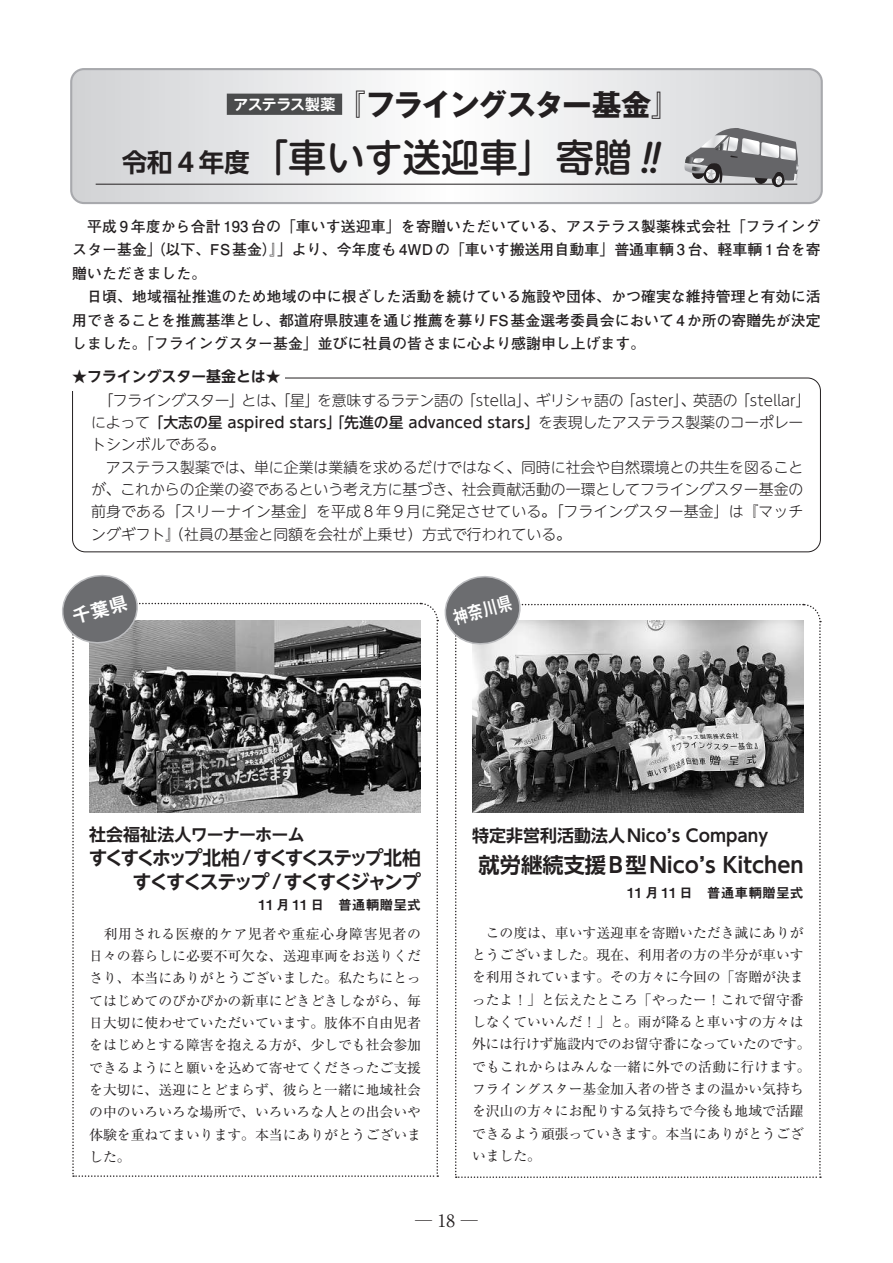
<style>
.page{position:relative;width:893px;height:1263px;background:#fff}
.page>*{position:absolute;margin:0;border:0;box-sizing:border-box;transform-origin:0 0}
.t1{font:500 38.25px "UD Shin M Go Pr 6 N";color:#231f20}
.t2{font:700 29.7px "Gothic MB101 Pr 6 N";letter-spacing:-.055em;color:#231f20}
.t3{font:700 25.5px "UD Shin Go NT Pr 6 N De";letter-spacing:.09em;color:#231f20}
.t4{font:700 21.3px "UD Shin Go NT Pr 6 N De";color:#231f20}
.t5{font:700 19.2px/23.4px "UD Shin Go NT Pr 6 N De";letter-spacing:-.14em;color:#231f20;text-align:right}
.t6{font:19.2px "Midashi Go Pr 6 N MB31";color:#fff;scale:.8 1}
.t7{font:700 16.95px "UD Shin Go NT Pr 6 N De";color:#231f20}
.t8{font:700 16.95px "UD Shin Go NT Pr 6 N De";letter-spacing:-.04em;color:#231f20}
.t9{font:16.95px "Ryumin Pr 6 N";color:#231f20}
.t10{font:300 14.85px/22.4px "UD Shin M Go Pr 6 N";color:#231f20}
.t11{font:700 14.85px/23.4px "Futo Go B101 Pr 6 N";letter-spacing:.005em;color:#231f20}
.t12{font:700 14.85px "UD Shin Go NT Pr 6 N De";color:#231f20}
.t13{font:700 14.85px "UD Shin M Go Pr 6 N De";letter-spacing:-.025em;color:#fff}
.t14{font:13.8px/22.4px "Ryumin Pr 6 N";color:#231f20}
.t15{font:13.8px "Midashi Go Pr 6 N MB31";color:#231f20}
.t16{font:500 12.15px "Ryumin Pr 6 N";color:#231f20}
.s1{font-weight:500}
</style>
<div class="page">
<div style="left:72px;top:378px;width:749px;height:174px;border:1px solid #231f20;border-radius:13px"></div>
<svg style="left:73px;top:71px;width:747px;height:130px"></svg>
<div style="left:70px;top:68px;width:753px;height:136px;border:2px solid #a8a9ad;border-radius:13px"></div>
<div style="left:227px;top:94px;width:115px;height:21px;background:#4b4c4d"></div>
<hr style="left:96px;top:184px;width:701px;height:1px;background:#231f20">
<svg style="left:684px;top:127px;width:116px;height:61px;background:#9d9da0"></svg>
<div style="left:72px;top:369px;width:213px;height:21px;background:#fff"></div>
<svg style="left:62px;top:574px;width:759px;height:604px"></svg>
<h2 class="t2" style="left:336px;top:80px;width:347px">『フライングスター基金『</h2>
<p class="t13" style="left:234px;top:92px;width:103px">アステラス製薬</p>
<h1 class="t1" style="left:250px;top:125px;width:422px">「車いす送迎車」寄贈!!</h1>
<h3 class="t3" style="left:122px;top:142px;width:130px">令和4年度</h3>
<p class="t11" style="left:72px;top:214px;width:750px">　平成 9 年度から合計 193 台の「車いす送迎車」を寄贈いただいている、アステラス製薬株式会社「フライングスター基金」（以下、FS基金）』」より、今年度も 4WDの「車いす搬送用自動車」普通車輌 3 台、軽車輌 1 台を寄贈いただきました。<br>　日頃、地域福祉推進のため地域の中に根ざした活動を続けている施設や団体、かつ確実な維持管理と有効に活用できることを推薦基準とし、都道府県肢連を通じ推薦を募りFS基金選考委員会において 4 か所の寄贈先が決定しました。「フライングスター基金」並びに社員の皆さまに心より感謝申し上げます。</p>
<p class="t12" style="left:72px;top:365px;width:210px">★フライングスター基金とは★</p>
<p class="t10" style="left:91px;top:388px;width:714px">　「フライングスター」<br>によって<span class="s1">「大志の星 aspired stars」「先進の星 advanced stars」</span>を表現したアステラス製薬のコーポレートシンボルである。<br>　アステラス製薬では、単に企業は業績を求めるだけではなく、同時に社会や自然環境との共生を図ることが、これからの企業の姿であるという考え方に基づき、社会貢献活動の一環としてフライングスター基金の前身である「スリーナイン基金」を平成８年９月に発足させている。「フライングスター基金」は『マッチングギフト』（社員の基金と同額を会社が上乗せ）方式で行われている。</p>
<p class="t10" style="left:536px;top:388px;width:89px">ギリシャ語の</p>
<p class="t10" style="left:241px;top:388px;width:80px">とは、「星」</p>
<p class="t10" style="left:461px;top:388px;width:79px">「stella」、</p>
<p class="t10" style="left:621px;top:388px;width:76px">「aster」、</p>
<p class="t10" style="left:735px;top:388px;width:77px">「stellar「</p>
<p class="t10" style="left:317px;top:388px;width:148px">を意味するラテン語の</p>
<p class="t10" style="left:693px;top:388px;width:46px">英語の</p>
<p class="t16" style="left:74px;top:602px;width:14px">・</p>
<h3 class="t6" style="left:449px;top:603px;width:77px;rotate:-15deg">神奈川県</h3>
<p class="t16" style="left:456px;top:603px;width:14px">・</p>
<p class="t8" style="left:89px;top:821px;width:217px">社会福祉法人ワーナーホーム</p>
<h3 class="t5" style="left:89px;top:846px;width:334px">すくすくホップ北柏 / すくすくステップ北柏すくすくステップ / すくすくジャンプ</h3>
<p class="t15" style="left:258px;top:894px;width:164px">11 月 11 日　普通輌贈呈式</p>
<p class="t14" style="left:89px;top:921px;width:333px;text-align:justify">　利用される医療的ケア児者や重症心身障害児者の日々の暮らしに必要不可欠な、送迎車両をお送りくださり、本当にありがとうございました。私たちにとってはじめてのぴかぴかの新車にどきどきしながら、毎日大切に使わせていただいています。肢体不自由児者をはじめとする障害を抱える方が、少しでも社会参加できるようにと願いを込めて寄せてくださったご支援を大切に、送迎にとどまらず、彼らと一緒に地域社会の中のいろいろな場所で、いろいろな人との出会いや体験を重ねてまいります。本当にありがとうございました。</p>
<p class="t7" style="left:472px;top:822px;width:298px">特定非営利活動法人Nico s’ Company</p>
<h3 class="t4" style="left:479px;top:848px;width:327px">就労継続支援B型Nico s’ Kitchen</h3>
<p class="t15" style="left:627px;top:882px;width:178px">11 月 11 日　普通車輌贈呈式</p>
<p class="t14" style="left:472px;top:920px;width:340px">　この度は、車いす送迎車を寄贈いただき誠にありがとうございました。現在、利用者の方の半分が車いすを利用されています。その方々に今回の「寄贈が決まったよ！」と伝えたところ「やったー！これで留守番しなくていいんだ！」と。雨が降ると車いすの方々は外には行けず施設内でのお留守番になっていたのです。でもこれからはみんな一緒に外での活動に行けます。フライングスター基金加入者の皆さまの温かい気持ちを沢山の方々にお配りする気持ちで今後も地域で活躍できるよう頑張っていきます。本当にありがとうございました。</p>
<p class="t9" style="left:415px;top:1207px;width:64px">─ 18 ─</p>
</div>
